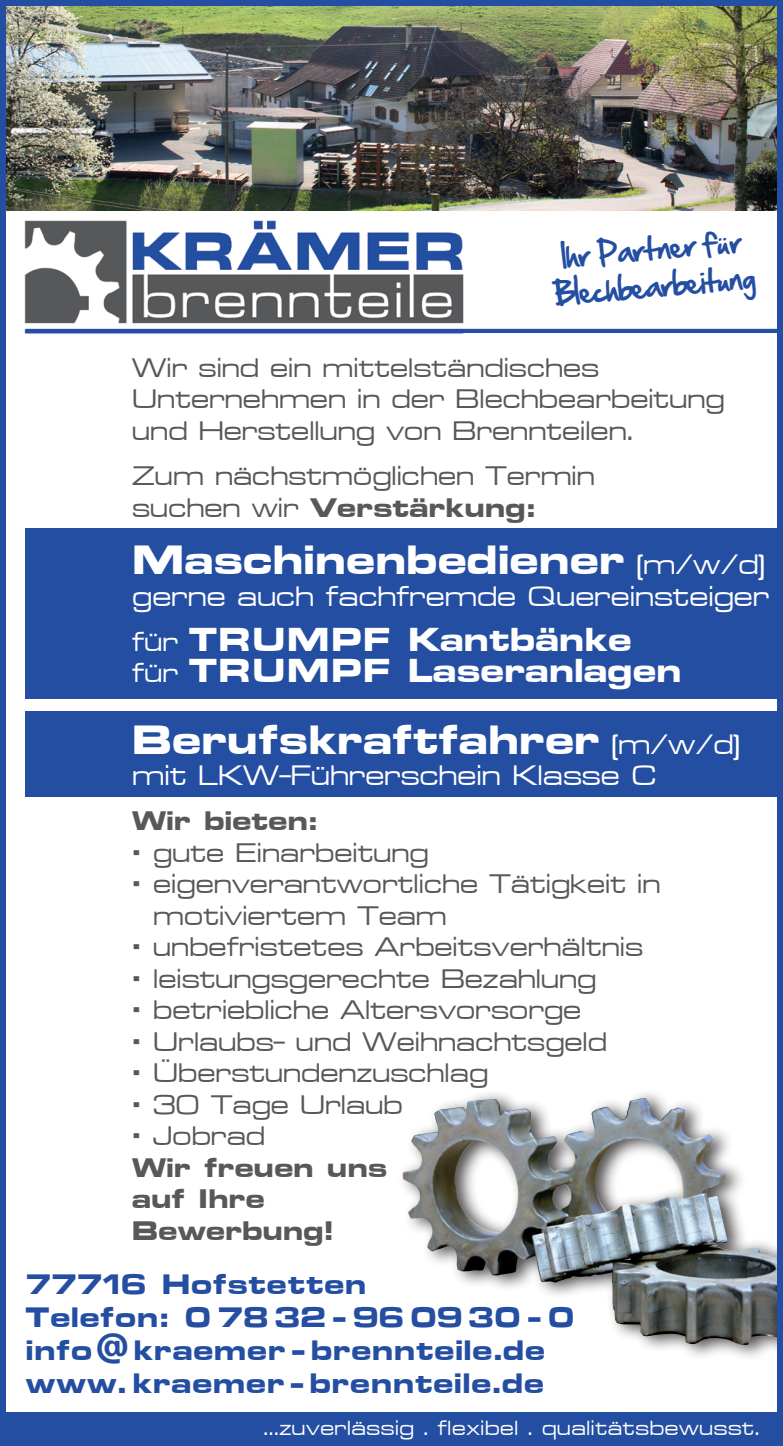
<style>
.page{position:relative;width:783px;height:1446px;background:#fff}
.page>*{position:absolute;margin:0;border:0;box-sizing:border-box;transform-origin:0 0}
.t1{font:700 48px "Microstyle Extended";letter-spacing:-.02em;color:#fff}
.t2{font:700 39px/31.5px "Microstyle Extended";letter-spacing:-.02em;color:#fff}
.t3{font:700 33px/33px "Microstyle Extended";color:#244ea1}
.t4{font:33px "Microstyle Extended";letter-spacing:-.02em;color:#fff}
.t5{font:31.5px/31.5px "Microstyle Extended";letter-spacing:-.02em;color:#57585a}
.t6{font:700 31.5px "Microstyle Extended";letter-spacing:-.02em;color:#57585a}
.t7{font:27px/37.5px "Hand Of Sean";color:#244ea1;text-align:center}
.t8{font:24px "Microstyle Extended";color:#fff}
.s1{font-weight:700}
.s2{font-weight:400;font-size:33px}
.s3{font-weight:400;font-size:31.5px}
</style>
<div class="page">
<div style="left:26px;top:712px;width:756px;height:85px;background:#244ea1"></div>
<div style="left:26px;top:528px;width:756px;height:170px;background:#244ea1"></div>
<div style="left:0;top:1412px;width:782px;height:34px;background:#244ea1"></div>
<img style="left:24px;top:220px;width:445px;height:114px">
<hr style="left:26px;top:329px;width:750px;height:4px;background:#244ea1">
<img style="left:7px;top:7px;width:768px;height:203px">
<div style="left:396px;top:1088px;width:386px;height:274px;background:#231f20;opacity:.8"></div>
<img style="left:402px;top:1098px;width:239px;height:153px">
<div style="left:0;top:0;width:782px;height:1446px;border:6px solid #244ea1"></div>
<p class="t7" style="left:549px;top:239px;width:203px;rotate:-5deg">Ihr Partner für<br>Blechbearbeitung</p>
<p class="t5" style="left:132px;top:352px;width:594px">Wir sind ein mittelständisches<br>Unternehmen in der Blechbearbeitung und Herstellung von Brennteilen.</p>
<p class="t5" style="left:132px;top:460px;width:464px">Zum nächstmöglichen Termin suchen wir <span class="s1">Verstärkung:</span></p>
<p class="t1" style="left:132px;top:534px;width:635px">Maschinenbediener <span class="s2">(m/w/d)</span></p>
<p class="t4" style="left:132px;top:578px;width:639px">gerne auch fachfremde Quereinsteiger</p>
<p class="t2" style="left:132px;top:624px;width:551px"><span class="s3">für</span> TRUMPF Kantbänke <span class="s3">für</span> TRUMPF Laseranlagen</p>
<p class="t1" style="left:132px;top:714px;width:610px">Berufskraftfahrer <span class="s2">(m/w/d)</span></p>
<p class="t4" style="left:132px;top:758px;width:526px">mit LKW-Führerschein Klasse C</p>
<p class="t6" style="left:132px;top:804px;width:188px">Wir bieten:</p>
<p class="t5" style="left:132px;top:837px;width:298px"><span class="s1">∙</span> gute Einarbeitung</p>
<p class="t5" style="left:132px;top:868px;width:530px"><span class="s1">∙</span> eigenverantwortliche Tätigkeit in</p>
<p class="t5" style="left:153px;top:900px;width:296px">motiviertem Team</p>
<p class="t5" style="left:132px;top:931px;width:513px"><span class="s1">∙</span> unbefristetes Arbeitsverhältnis</p>
<p class="t5" style="left:132px;top:963px;width:466px"><span class="s1">∙</span> leistungsgerechte Bezahlung</p>
<p class="t5" style="left:132px;top:994px;width:451px"><span class="s1">∙</span> betriebliche Altersvorsorge</p>
<p class="t5" style="left:132px;top:1026px;width:477px"><span class="s1">∙</span> Urlaubs- und Weihnachtsgeld</p>
<p class="t5" style="left:132px;top:1057px;width:358px"><span class="s1">∙</span> Überstundenzuschlag</p>
<p class="t5" style="left:132px;top:1089px;width:272px"><span class="s1">∙</span> 30 Tage Urlaub</p>
<p class="t5" style="left:132px;top:1120px;width:135px"><span class="s1">∙</span> Jobrad</p>
<p class="t6" style="left:132px;top:1150px;width:257px">Wir freuen uns</p>
<p class="t6" style="left:132px;top:1182px;width:135px">auf Ihre</p>
<p class="t6" style="left:132px;top:1213px;width:204px">Bewerbung!</p>
<p class="t3" style="left:26px;top:1268px;width:550px">77716 Hofstetten<br>Telefon: 0 78 32 - 96 09 30 - 0 info@kraemer - brennteile.de www. kraemer - brennteile.de</p>
<p class="t8" style="left:263px;top:1415px;width:498px">...zuverlässig . flexibel . qualitätsbewusst.</p>
</div>
